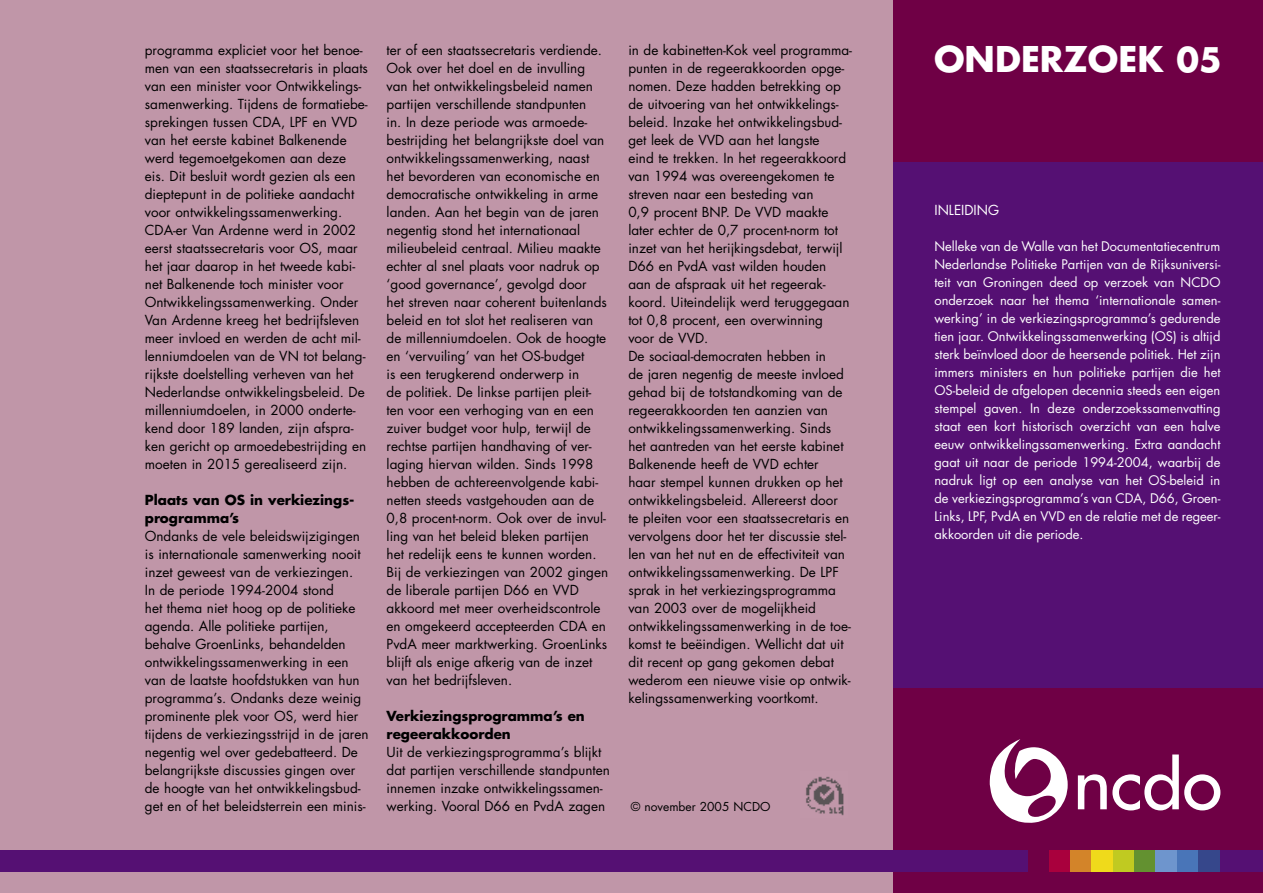
<style>
.page{position:relative;width:1263px;height:893px;background:#c096a8}
.page>*{position:absolute;margin:0;border:0;box-sizing:border-box;transform-origin:0 0}
.t1{font:700 34.5px "Futura";color:#fff}
.t2{font:13.5px/18px "Futura";color:#000}
.t3{font:700 13.5px/18px "Futura";color:#000}
.t4{font:13.5px "Futura";color:#fff}
.t5{font:12.9px/18px "Futura";color:#fff;text-align:justify}
.t6{font:12px "Futura";color:#000}
.s1{font-size:33px}
</style>
<div class="page">
<div style="left:893px;top:680px;width:370px;height:213px;background:#6f0045"></div>
<div style="left:0;top:850px;width:1263px;height:22px;background:#551073"></div>
<div style="left:1028px;top:850px;width:21px;height:22px;background:#6f0045"></div>
<div style="left:1049px;top:850px;width:21px;height:22px;background:#a9003d"></div>
<div style="left:1070px;top:850px;width:22px;height:22px;background:#d38429"></div>
<div style="left:1092px;top:850px;width:21px;height:22px;background:#efda1b"></div>
<div style="left:1113px;top:850px;width:21px;height:22px;background:#c0ca21"></div>
<div style="left:1134px;top:850px;width:21px;height:22px;background:#639130"></div>
<div style="left:1155px;top:850px;width:22px;height:22px;background:#6e95cd"></div>
<div style="left:1177px;top:850px;width:21px;height:22px;background:#4975b8"></div>
<div style="left:1198px;top:850px;width:21px;height:22px;background:#36478b"></div>
<div style="left:893px;top:150px;width:370px;height:538px;background:#551073"></div>
<div style="left:893px;top:0;width:370px;height:162px;background:#6f0045"></div>
<svg style="left:1078px;top:754px;width:142px;height:56px"></svg>
<svg style="left:989px;top:739px;width:79px;height:84px"></svg>
<img style="left:806px;top:776px;width:38px;height:40px">
<p class="t2" style="left:145px;top:40px;width:225px">programma expliciet voor het benoe&shy;men van een staatssecretaris in plaats van een minister voor Ontwikkelings&shy;samenwerking. Tijdens de formatiebe&shy;sprekingen tussen CDA, LPF en VVD van het eerste kabinet Balkenende werd tegemoetgekomen aan deze eis. Dit besluit wordt gezien als een dieptepunt in de politieke aandacht voor ontwikkelingssamenwerking.<br>CDA-er Van Ardenne werd in 2002 eerst staatssecretaris voor OS, maar het jaar daarop in het tweede kabi&shy;net Balkenende toch minister voor Ontwikkelingssamenwerking. Onder Van Ardenne kreeg het bedrijfsleven meer invloed en werden de acht mil&shy;lenniumdoelen van de VN tot belang&shy;rijkste doelstelling verheven van het Nederlandse ontwikkelingsbeleid. De millenniumdoelen, in 2000 onderte&shy;kend door 189 landen, zijn afspra&shy;ken gericht op armoedebestrijding en moeten in 2015 gerealiseerd zijn.</p>
<p class="t3" style="left:145px;top:490px;width:211px">Plaats van OS in verkiezings&shy;programma’s</p>
<p class="t2" style="left:145px;top:526px;width:225px">Ondanks de vele beleidswijzigingen is internationale samenwerking nooit inzet geweest van de verkiezingen.<br>In de periode 1994-2004 stond<br>het thema niet hoog op de politieke agenda. Alle politieke partijen, behalve GroenLinks, behandelden ontwikkelingssamenwerking in een van de laatste hoofdstukken van hun programma’s. Ondanks deze weinig prominente plek voor OS, werd hier tijdens de verkiezingsstrijd in de jaren negentig wel over gedebatteerd. De belangrijkste discussies gingen over de hoogte van het ontwikkelingsbud&shy;get en of het beleidsterrein een minis-</p>
<p class="t2" style="left:387px;top:40px;width:223px">ter of een staatssecretaris verdiende.<br>Ook over het doel en de invulling van het ontwikkelingsbeleid namen partijen verschillende standpunten<br>in. In deze periode was armoede&shy;bestrijding het belangrijkste doel van ontwikkelingssamenwerking, naast het bevorderen van economische en democratische ontwikkeling in arme landen. Aan het begin van de jaren negentig stond het internationaal milieubeleid centraal. Milieu maakte echter al snel plaats voor nadruk op ‘good governance’, gevolgd door<br>het streven naar coherent buitenlands beleid en tot slot het realiseren van de millenniumdoelen. Ook de hoogte en ‘vervuiling’ van het OS-budget<br>is een terugkerend onderwerp in<br>de politiek. De linkse partijen pleit&shy;ten voor een verhoging van en een zuiver budget voor hulp, terwijl de rechtse partijen handhaving of ver&shy;laging hiervan wilden. Sinds 1998 hebben de achtereenvolgende kabi&shy;netten steeds vastgehouden aan de 0,8 procent-norm. Ook over de invul&shy;ling van het beleid bleken partijen het redelijk eens te kunnen worden.<br>Bij de verkiezingen van 2002 gingen de liberale partijen D66 en VVD akkoord met meer overheidscontrole en omgekeerd accepteerden CDA en PvdA meer marktwerking. GroenLinks blijft als enige afkerig van de inzet van het bedrijfsleven.</p>
<p class="t3" style="left:387px;top:706px;width:200px">Verkiezingsprogramma’s en regeerakkoorden</p>
<p class="t2" style="left:387px;top:742px;width:225px">Uit de verkiezingsprogramma’s blijkt dat partijen verschillende standpunten innemen inzake ontwikkelingssamen&shy;werking. Vooral D66 en PvdA zagen</p>
<p class="t2" style="left:628px;top:40px;width:225px">in de kabinetten-Kok veel programma&shy;punten in de regeerakkoorden opge&shy;nomen. Deze hadden betrekking op de uitvoering van het ontwikkelings&shy;beleid. Inzake het ontwikkelingsbud&shy;get leek de VVD aan het langste<br>eind te trekken. In het regeerakkoord van 1994 was overeengekomen te streven naar een besteding van<br>0,9 procent BNP. De VVD maakte later echter de 0,7 procent-norm tot inzet van het herijkingsdebat, terwijl D66 en PvdA vast wilden houden aan de afspraak uit het regeerak&shy;koord. Uiteindelijk werd teruggegaan tot 0,8 procent, een overwinning voor de VVD.</p>
<p class="t2" style="left:628px;top:346px;width:224px">De sociaal-democraten hebben in<br>de jaren negentig de meeste invloed gehad bij de totstandkoming van de regeerakkoorden ten aanzien van ontwikkelingssamenwerking. Sinds het aantreden van het eerste kabinet Balkenende heeft de VVD echter<br>haar stempel kunnen drukken op het ontwikkelingsbeleid. Allereerst door te pleiten voor een staatssecretaris en vervolgens door het ter discussie stel&shy;len van het nut en de effectiviteit van ontwikkelingssamenwerking. De LPF sprak in het verkiezingsprogramma van 2003 over de mogelijkheid ontwikkelingssamenwerking in de toe&shy;komst te beëindigen. Wellicht dat uit dit recent op gang gekomen debat wederom een nieuwe visie op ontwik&shy;kelingssamenwerking voortkomt.</p>
<p class="t6" style="left:631px;top:798px;width:141px">© november 2005 NCDO</p>
<p class="t1" style="left:934px;top:35px;width:289px">ONDERZOEK <span class="s1">05</span></p>
<p class="t4" style="left:934px;top:200px;width:66px">INLEIDING</p>
<p class="t5" style="left:934px;top:237px;width:287px">Nelleke van de Walle van het Documentatiecentrum Nederlandse Politieke Partijen van de Rijksuniversi&shy;teit van Groningen deed op verzoek van NCDO onderzoek naar het thema ‘internationale samen&shy;werking’ in de verkiezingsprogramma’s gedurende tien jaar. Ontwikkelingssamenwerking (OS) is altijd sterk beïnvloed door de heersende politiek. Het zijn immers ministers en hun politieke partijen die het OS-beleid de afgelopen decennia steeds een eigen stempel gaven. In deze onderzoekssamenvatting staat een kort historisch overzicht van een halve eeuw ontwikkelingssamenwerking. Extra aandacht gaat uit naar de periode 1994-2004, waarbij de nadruk ligt op een analyse van het OS-beleid in de verkiezingsprogramma’s van CDA, D66, Groen-Links, LPF, PvdA en VVD en de relatie met de regeer&shy;akkoorden uit die periode.</p>
</div>
